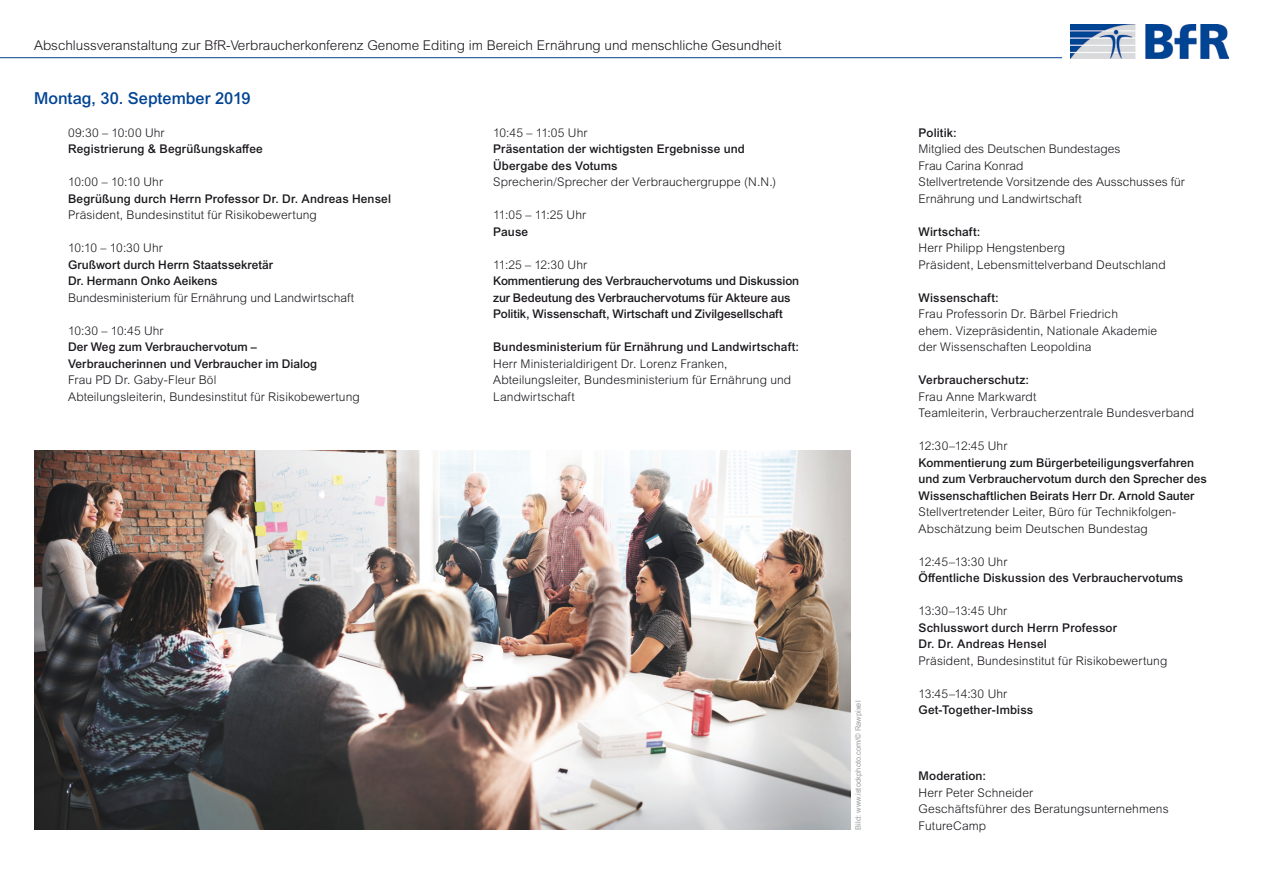
<style>
.page{position:relative;width:1263px;height:893px;background:#fff}
.page>*{position:absolute;margin:0;border:0;box-sizing:border-box;transform-origin:0 0}
.t1{font:500 16.5px "Arial MT Pro";color:#004494}
.t2{font:300 13.5px "Arial MT Pro";color:#1a171c}
.t3{font:300 12px/16.5px "Arial MT Pro";letter-spacing:.01em;color:#1a171c}
.t4{font:500 12px/16.5px "Arial MT Pro";letter-spacing:.01em;color:#1a171c}
.t5{font:500 12px/16.5px "Arial MT Pro";letter-spacing:-.01em;color:#1a171c}
.t6{font:300 12px "Arial MT Pro";letter-spacing:-.01em;color:#1a171c}
.t7{font:7.5px "Arial";color:#9d9ea0}
</style>
<div class="page">
<img style="left:1071px;top:24px;width:158px;height:34px">
<hr style="left:0;top:57px;width:1062px;height:1px;background:#004494">
<img style="left:34px;top:450px;width:816px;height:380px">
<p class="t2" style="left:34px;top:36px;width:749px">Abschlussveranstaltung zur BfR-Verbraucherkonferenz Genome Editing im Bereich Ernährung und menschliche Gesundheit</p>
<p class="t1" style="left:34px;top:88px;width:218px">Montag, 30. September 2019</p>
<p class="t3" style="left:68px;top:124px;width:98px">09:30 – 10:00 Uhr</p>
<p class="t4" style="left:68px;top:141px;width:196px">Registrierung &amp; Begrüßungskaffee</p>
<p class="t6" style="left:68px;top:174px;width:97px">10:00 – 10:10 Uhr</p>
<p class="t4" style="left:68px;top:190px;width:324px">Begrüßung durch Herrn Professor Dr. Dr. Andreas Hensel</p>
<p class="t3" style="left:68px;top:207px;width:250px">Präsident, Bundesinstitut für Risikobewertung</p>
<p class="t6" style="left:68px;top:240px;width:96px">10:10 – 10:30 Uhr</p>
<p class="t4" style="left:68px;top:256px;width:207px">Grußwort durch Herrn Staatssekretär<br>Dr. Hermann Onko Aeikens</p>
<p class="t3" style="left:68px;top:289px;width:288px">Bundesministerium für Ernährung und Landwirtschaft</p>
<p class="t3" style="left:68px;top:322px;width:97px">10:30 – 10:45 Uhr</p>
<p class="t4" style="left:68px;top:339px;width:251px">Der Weg zum Verbrauchervotum –<br>Verbraucherinnen und Verbraucher im Dialog</p>
<p class="t3" style="left:68px;top:372px;width:150px">Frau PD Dr. Gaby-Fleur Böl</p>
<p class="t3" style="left:68px;top:388px;width:293px">Abteilungsleiterin, Bundesinstitut für Risikobewertung</p>
<p class="t3" style="left:493px;top:124px;width:96px">10:45 – 11:05 Uhr</p>
<p class="t4" style="left:493px;top:141px;width:253px">Präsentation der wichtigsten Ergebnisse und<br>Übergabe des Votums</p>
<p class="t3" style="left:493px;top:174px;width:285px">Sprecherin/Sprecher der Verbrauchergruppe (N.N.)</p>
<p class="t3" style="left:493px;top:207px;width:95px">11:05 – 11:25 Uhr</p>
<p class="t4" style="left:493px;top:223px;width:37px">Pause</p>
<p class="t3" style="left:493px;top:256px;width:95px">11:25 – 12:30 Uhr</p>
<p class="t5" style="left:493px;top:273px;width:308px">Kommentierung des Verbrauchervotums und Diskussion zur Bedeutung des Verbrauchervotums für Akteure aus<br>Politik, Wissenschaft, Wirtschaft und Zivilgesellschaft</p>
<p class="t4" style="left:493px;top:339px;width:308px">Bundesministerium für Ernährung und Landwirtschaft:</p>
<p class="t3" style="left:493px;top:355px;width:300px">Herr Ministerialdirigent Dr. Lorenz Franken,<br>Abteilungsleiter, Bundesministerium für Ernährung und<br>Landwirtschaft</p>
<p class="t7" style="left:853px;top:830px;width:130px;rotate:-90deg">Bild: www.istockphoto.com/© Rawpixel</p>
<p class="t4" style="left:918px;top:124px;width:40px">Politik:</p>
<p class="t3" style="left:918px;top:141px;width:203px">Mitglied des Deutschen Bundestages</p>
<p class="t3" style="left:918px;top:157px;width:106px">Frau Carina Konrad</p>
<p class="t3" style="left:918px;top:174px;width:268px">Stellvertretende Vorsitzende des Ausschusses für<br>Ernährung und Landwirtschaft</p>
<p class="t4" style="left:918px;top:223px;width:63px">Wirtschaft:</p>
<p class="t3" style="left:918px;top:240px;width:148px">Herr Philipp Hengstenberg</p>
<p class="t3" style="left:918px;top:256px;width:249px">Präsident, Lebensmittelverband Deutschland</p>
<p class="t4" style="left:918px;top:289px;width:82px">Wissenschaft:</p>
<p class="t3" style="left:918px;top:306px;width:201px">Frau Professorin Dr. Bärbel Friedrich</p>
<p class="t3" style="left:918px;top:322px;width:240px">ehem. Vizepräsidentin, Nationale Akademie der Wissenschaften Leopoldina</p>
<p class="t4" style="left:918px;top:372px;width:112px">Verbraucherschutz:</p>
<p class="t3" style="left:918px;top:388px;width:119px">Frau Anne Markwardt</p>
<p class="t3" style="left:918px;top:405px;width:277px">Teamleiterin, Verbraucherzentrale Bundesverband</p>
<p class="t3" style="left:918px;top:438px;width:90px">12:30–12:45 Uhr</p>
<p class="t4" style="left:918px;top:454px;width:290px">Kommentierung zum Bürgerbeteiligungsverfahren und zum Verbrauchervotum durch den Sprecher des<br>Wissenschaftlichen Beirats Herr Dr. Arnold Sauter</p>
<p class="t3" style="left:918px;top:504px;width:259px">Stellvertretender Leiter, Büro für Technikfolgen-<br>Abschätzung beim Deutschen Bundestag</p>
<p class="t3" style="left:918px;top:553px;width:90px">12:45–13:30 Uhr</p>
<p class="t4" style="left:918px;top:570px;width:266px">Öffentliche Diskussion des Verbrauchervotums</p>
<p class="t3" style="left:918px;top:603px;width:90px">13:30–13:45 Uhr</p>
<p class="t4" style="left:918px;top:619px;width:200px">Schlusswort durch Herrn Professor<br>Dr. Dr. Andreas Hensel</p>
<p class="t3" style="left:918px;top:652px;width:250px">Präsident, Bundesinstitut für Risikobewertung</p>
<p class="t3" style="left:918px;top:685px;width:90px">13:45–14:30 Uhr</p>
<p class="t4" style="left:918px;top:702px;width:116px">Get-Together-Imbiss</p>
<p class="t4" style="left:918px;top:768px;width:69px">Moderation:</p>
<p class="t3" style="left:918px;top:784px;width:116px">Herr Peter Schneider</p>
<p class="t3" style="left:918px;top:801px;width:252px">Geschäftsführer des Beratungsunternehmens</p>
<p class="t3" style="left:918px;top:817px;width:69px">FutureCamp</p>
</div>
